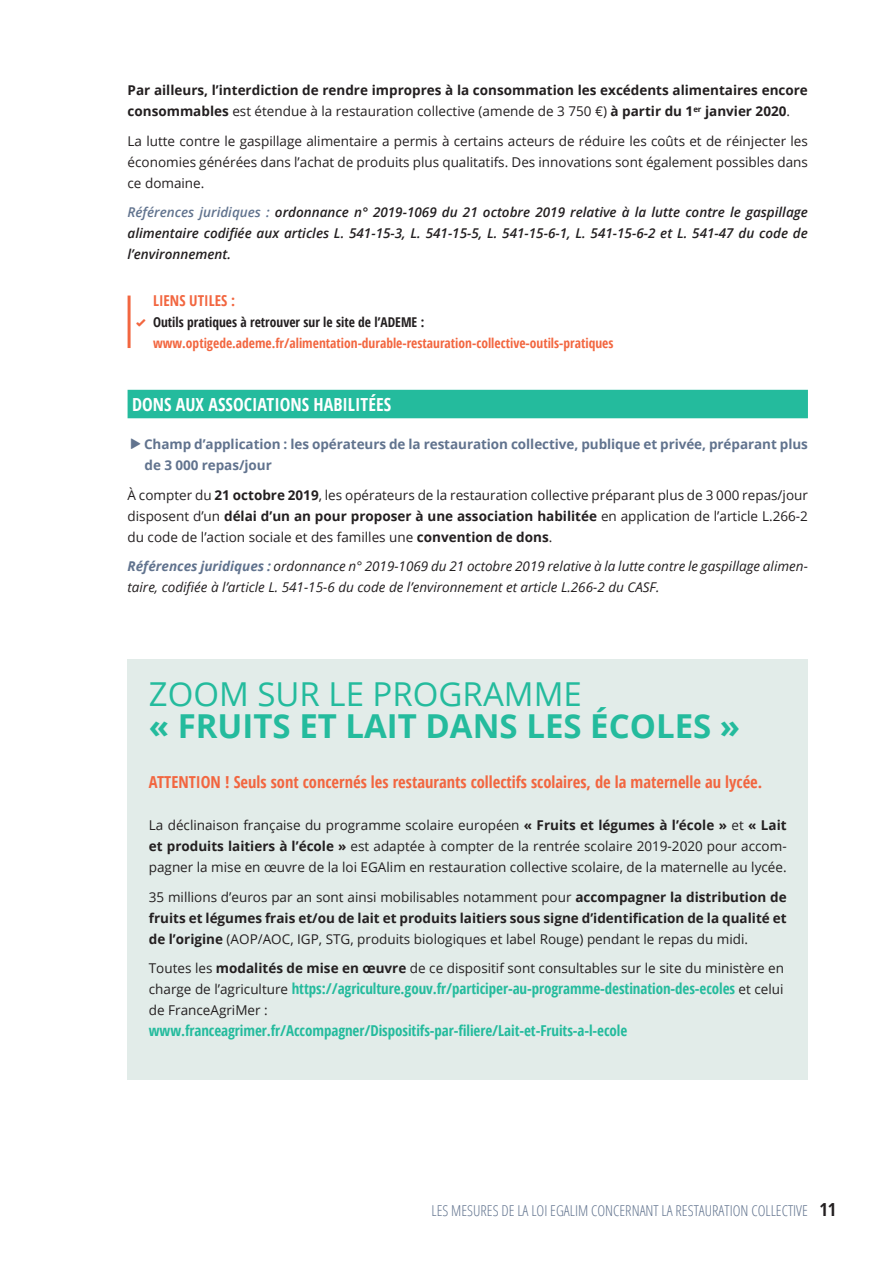
<style>
.page{position:relative;width:893px;height:1263px;background:#fff}
.page>*{position:absolute;margin:0;border:0;box-sizing:border-box;transform-origin:0 0}
.t1{font:700 33px "Open Sans";color:#24bb9d}
.t2{font:33px "Open Sans";color:#24bb9d}
.t3{font:700 condensed 18px "Open Sans";color:#fff}
.t4{font:700 condensed 16.5px "Open Sans";color:#f26640}
.t5{font:700 condensed 15px "Open Sans";letter-spacing:-.005em;color:#24bb9d}
.t6{font:300 condensed 15px "Open Sans";color:#61738e}
.t7{font:700 condensed 15px "Open Sans";color:#f26640}
.t8{font:13.5px/21px "Open Sans";color:#231f20;text-align:justify}
.t9{font:italic 600 13.5px/21px "Open Sans";color:#231f20;text-align:justify}
.t10{font:italic 13.5px/21px "Open Sans";color:#231f20}
.t11{font:700 13.5px/21px "Open Sans";color:#231f20}
.t12{font:700 condensed 13.5px/21px "Open Sans";color:#f26640}
.t13{font:700 13.5px/21px "Open Sans";letter-spacing:-.005em;color:#61738e}
.s1{font-weight:400}
.s2{color:#61738e}
.s3{font-family:"Web Hosting Hub Glyphs";font-weight:400;font-stretch:normal;font-size:9px}
.s4{color:#231f20}
.s5{font-weight:700}
.s6{font-weight:700;color:#61738e}
.s7{font-weight:400;font-stretch:normal;font-size:13.5px;color:#231f20}
.s8{font-weight:700;font-size:18px;color:#231f20}
</style>
<div class="page">
<hr style="left:128px;top:296px;width:3px;height:52px;background:#f26640">
<div style="left:128px;top:390px;width:680px;height:28px;background:#24bb9d"></div>
<div style="left:128px;top:660px;width:680px;height:420px;background:#e2ece9"></div>
<p class="t11" style="left:128px;top:80px;width:682px">Par ailleurs, l’interdiction de rendre impropres à la consommation les excédents alimentaires encore consommables <span class="s1">est étendue à la restauration collective (amende de 3 750 €)</span> à partir du 1<sup>er</sup> janvier 2020<span class="s1">.</span></p>
<p class="t8" style="left:128px;top:130px;width:682px">La lutte contre le gaspillage alimentaire a permis à certains acteurs de réduire les coûts et de réinjecter les économies générées dans l’achat de produits plus qualitatifs. Des innovations sont également possibles dans ce domaine.</p>
<p class="t9" style="left:128px;top:202px;width:682px"><span class="s2">Références juridiques :</span> ordonnance n° 2019-1069 du 21 octobre 2019 relative à la lutte contre le gaspillage alimentaire codifiée aux articles L. 541-15-3, L. 541-15-5, L. 541-15-6-1, L. 541-15-6-2 et L. 541-47 du code de l’environnement.</p>
<p class="t7" style="left:153px;top:290px;width:84px">LIENS UTILES :</p>
<p class="t12" style="left:153px;top:311px;width:462px;text-indent:-17px"><span class="s3">✓</span> <span class="s4">Outils pratiques à retrouver sur le site de l’ADEME : </span>www.optigede.ademe.fr/alimentation-durable-restauration-collective-outils-pratiques</p>
<h2 class="t3" style="left:132px;top:392px;width:261px">DONS AUX ASSOCIATIONS HABILITÉES</h2>
<p class="t13" style="left:144px;top:433px;width:665px">Champ d’application : les opérateurs de la restauration collective, publique et privée, préparant plus de 3 000 repas/jour</p>
<p class="t8" style="left:128px;top:484px;width:682px">À compter du <span class="s5">21 octobre 2019</span>, les opérateurs de la restauration collective préparant plus de 3 000 repas/jour disposent d’un <span class="s5">délai d’un an pour proposer à une association habilitée</span> en application de l’article L.266-2 du code de l’action sociale et des familles une <span class="s5">convention de dons</span>.</p>
<p class="t10" style="left:128px;top:555px;width:682px"><span class="s6">Références juridiques :</span> ordonnance n° 2019-1069 du 21 octobre 2019 relative à la lutte contre le gaspillage alimen&shy;taire, codifiée à l’article L. 541-15-6 du code de l’environnement et article L.266-2 du CASF.</p>
<h1 class="t2" style="left:149px;top:671px;width:435px">ZOOM SUR LE PROGRAMME</h1>
<h1 class="t1" style="left:149px;top:702px;width:593px">« FRUITS ET LAIT DANS LES ÉCOLES »</h1>
<p class="t4" style="left:149px;top:771px;width:615px">ATTENTION ! Seuls sont concernés les restaurants collectifs scolaires, de la maternelle au lycée.</p>
<p class="t8" style="left:149px;top:814px;width:639px">La déclinaison française du programme scolaire européen <span class="s5">« Fruits et légumes à l’école »</span> et <span class="s5">« Lait et produits laitiers à l’école »</span> est adaptée à compter de la rentrée scolaire 2019-2020 pour accom&shy;pagner la mise en œuvre de la loi EGAlim en restauration collective scolaire, de la maternelle au lycée.</p>
<p class="t8" style="left:149px;top:886px;width:639px">35 millions d’euros par an sont ainsi mobilisables notamment pour <span class="s5">accompagner la distribution de fruits et légumes frais et/ou de lait et produits laitiers sous signe d’identification de la qualité et de l’origine</span> (AOP/AOC, IGP, STG, produits biologiques et label Rouge) pendant le repas du midi.</p>
<p class="t8" style="left:149px;top:957px;width:637px">Toutes les <span class="s5">modalités de mise en œuvre</span> de ce dispositif sont consultables sur le site du ministère en</p>
<p class="t5" style="left:149px;top:978px;width:636px"><span class="s7">charge de l’agriculture</span> https://agriculture.gouv.fr/participer-au-programme-destination-des-ecoles <span class="s7">et celui</span></p>
<p class="t8" style="left:149px;top:999px;width:120px">de FranceAgriMer :</p>
<p class="t5" style="left:149px;top:1020px;width:480px">www.franceagrimer.fr/Accompagner/Dispositifs-par-filiere/Lait-et-Fruits-a-l-ecole</p>
<p class="t6" style="left:432px;top:1200px;width:406px">LES MESURES DE LA LOI EGALIM CONCERNANT LA RESTAURATION COLLECTIVE <span class="s8">11</span></p>
</div>
